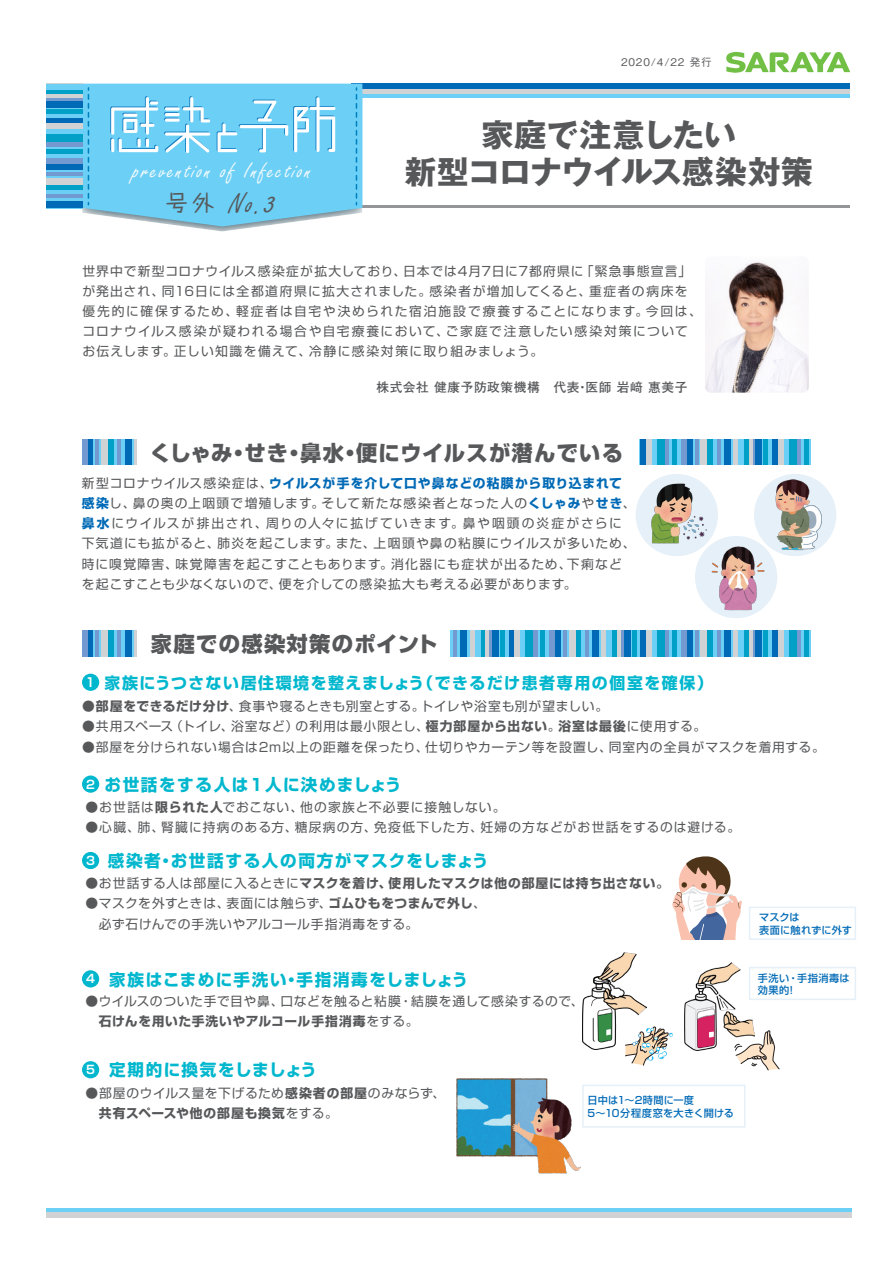
<style>
.page{position:relative;width:893px;height:1263px;background:#fff}
.page>*{position:absolute;margin:0;border:0;box-sizing:border-box;transform-origin:0 0}
.t1{font:700 32.1px/36.3px "Gothic MB101 Pro";letter-spacing:-.015em;color:#57585a;text-align:center}
.t2{font:24px "Freestyle Script";letter-spacing:.08em;color:#f1fafd}
.t3{font:500 21.9px "Taka Hand Std";color:#57585a}
.t4{font:800 21.3px "Shin Go Pro";letter-spacing:.06em;color:#57585a}
.t5{font:700 16.65px "Shin Go Pro";letter-spacing:.095em;color:#00b7ce}
.t6{font:700 16.65px "Shin Go Pro";letter-spacing:.075em;color:#00b7ce}
.t7{font:700 15.9px "Shin Go Pro";letter-spacing:.095em;color:#00b7ce}
.t8{font:12.75px/20.2px "Shin Go Pro";letter-spacing:.08em;color:#57585a}
.t9{font:12.75px/20.2px "Shin Go Pro";letter-spacing:.105em;color:#57585a}
.t10{font:12.75px/20.2px "Shin Go Pro";letter-spacing:.055em;color:#57585a}
.t11{font:12.75px/20.2px "Shin Go Pro";letter-spacing:.045em;color:#57585a}
.t12{font:12.75px/20.2px "Shin Go Pro";letter-spacing:.04em;color:#57585a}
.t13{font:700 12.75px "Shin Go Pro";letter-spacing:.045em;color:#57585a}
.t14{font:12.75px "Shin Go Pro";letter-spacing:.05em;color:#57585a}
.t15{font:700 12.75px "Futo Go B101 Pro";letter-spacing:.04em;color:#57585a}
.t16{font:700 11.7px "Shin Go Pro De";color:#fff}
.t17{font:500 10.5px "Gothic BBB Pro";letter-spacing:.08em;color:#57585a}
.t18{font:500 10.2px/12.8px "Shin Go Pro";letter-spacing:.025em;color:#006ab6}
.t19{font:500 10.2px/12.8px "Shin Go Pro";letter-spacing:.045em;color:#006ab6}
.s1{font-family:"Freestyle Script";font-weight:400;font-size:30.6px}
.s2{font-family:"Freestyle Script";font-weight:400;font-size:32.7px}
.s3{font-weight:700;color:#006ab6}
.s4{font-family:"Shin Go Pro De";font-size:12.3px;color:#fff}
.s5{font-weight:700}
.s6{font-family:"Shin Go Pro De";font-size:11.7px;color:#fff}
.s7{font-weight:400}
</style>
<div class="page">
<svg style="left:726px;top:52px;width:124px;height:21px"></svg>
<svg style="left:362px;top:93px;width:488px;height:4px;background:#84cfed"></svg>
<div style="left:351px;top:88px;width:499px;height:5px;background:#d1d2d4"></div>
<div style="left:351px;top:84px;width:499px;height:5px;background:#016ab6"></div>
<hr style="left:234px;top:205px;width:616px;height:3px;background:#939598">
<svg style="left:82px;top:84px;width:280px;height:147px;background:#7dd1f2"></svg>
<svg style="left:47px;top:84px;width:35px;height:124px;background:#4da7d3"></svg>
<img style="left:705px;top:261px;width:104px;height:132px">
<svg style="left:639px;top:439px;width:172px;height:26px;background:#4ea9d3"></svg>
<svg style="left:82px;top:439px;width:54px;height:26px"></svg>
<svg style="left:450px;top:631px;width:361px;height:25px;background:#50a9d3"></svg>
<svg style="left:82px;top:631px;width:54px;height:25px"></svg>
<div style="left:47px;top:1208px;width:805px;height:5px;background:#6bcff6"></div>
<div style="left:47px;top:1212px;width:805px;height:5px;background:#d1d2d4"></div>
<div style="left:82px;top:674px;width:17px;height:17px;background:#00b7ce;border-radius:50%"></div>
<div style="left:82px;top:775px;width:17px;height:18px;background:#00b7ce;border-radius:50%"></div>
<div style="left:82px;top:852px;width:17px;height:17px;background:#00b7ce;border-radius:50%"></div>
<div style="left:82px;top:970px;width:17px;height:17px;background:#00b7ce;border-radius:50%"></div>
<div style="left:82px;top:1061px;width:17px;height:17px;background:#00b7ce;border-radius:50%"></div>
<div style="left:749px;top:907px;width:107px;height:33px;border:2px solid #e6f0f8"></div>
<div style="left:749px;top:967px;width:107px;height:33px;border:2px solid #e6f0f8"></div>
<div style="left:582px;top:1085px;width:163px;height:42px;border:2px solid #e6f0f8"></div>
<img style="left:456px;top:1078px;width:127px;height:96px">
<svg style="left:672px;top:856px;width:70px;height:83px"></svg>
<div style="left:695px;top:536px;width:82px;height:82px;background:#e6f0f8;border-radius:50%"></div>
<img style="left:707px;top:544px;width:62px;height:67px">
<div style="left:754px;top:474px;width:82px;height:82px;background:#e6f0f8;border-radius:50%"></div>
<img style="left:775px;top:479px;width:48px;height:72px">
<div style="left:636px;top:474px;width:82px;height:82px;background:#e6f0f8;border-radius:50%"></div>
<img style="left:646px;top:483px;width:62px;height:61px">
<svg style="left:625px;top:1026px;width:48px;height:40px"></svg>
<svg style="left:735px;top:1030px;width:45px;height:41px"></svg>
<img style="left:583px;top:952px;width:63px;height:98px">
<img style="left:684px;top:963px;width:70px;height:87px">
<h2 class="t2" style="left:133px;top:158px;width:179px">prevention of Infection</h2>
<h3 class="t3" style="left:166px;top:187px;width:111px">号外 <span class="s1">No</span><span class="s2">.3</span></h3>
<p class="t17" style="left:621px;top:54px;width:92px">2020/4/22 発行</p>
<h1 class="t1" style="left:404px;top:113px;width:410px">家庭で注意したい<br>新型コロナウイルス感染対策</h1>
<p class="t9" style="left:82px;top:259px;width:621px">世界中で新型コロナウイルス感染症が拡大しており、日本では4月7日に7都府県に「緊急事態宣言」が発出され、同16日には全都道府県に拡大されました。感染者が増加してくると、重症者の病床を優先的に確保するため、軽症者は自宅や決められた宿泊施設で療養することになります。今回は、コロナウイルス感染が疑われる場合や自宅療養において、ご家庭で注意したい感染対策についてお伝えします。正しい知識を備えて、冷静に感染対策に取り組みましょう。</p>
<p class="t15" style="left:376px;top:377px;width:313px">株式会社 健康予防政策機構　代表・医師 岩﨑 惠美子</p>
<h3 class="t4" style="left:150px;top:436px;width:475px">くしゃみ・せき・鼻水・便にウイルスが潜んでいる</h3>
<p class="t8" style="left:82px;top:471px;width:555px">新型コロナウイルス感染症は、<span class="s3">ウイルスが手を介して口や鼻などの粘膜から取り込まれて感染</span>し、鼻の奥の上咽頭で増殖します。そして新たな感染者となった人の<span class="s3">くしゃみ</span>や<span class="s3">せき</span>、<span class="s3">鼻水</span>にウイルスが排出され、周りの人々に拡げていきます。鼻や咽頭の炎症がさらに下気道にも拡がると、肺炎を起こします。また、上咽頭や鼻の粘膜にウイルスが多いため、時に嗅覚障害、味覚障害を起こすこともあります。消化器にも症状が出るため、下痢などを起こすことも少なくないので、便を介しての感染拡大も考える必要があります。</p>
<h3 class="t4" style="left:151px;top:627px;width:288px">家庭での感染対策のポイント</h3>
<p class="t7" style="left:84px;top:670px;width:630px"><span class="s4">１</span> 家族にうつさない居住環境を整えましょう（できるだけ患者専用の個室を確保）</p>
<p class="t14" style="left:82px;top:696px;width:528px">●<span class="s5">部屋をできるだけ分け</span>、食事や寝るときも別室とする。トイレや浴室も別が望ましい。</p>
<p class="t10" style="left:82px;top:715px;width:626px">●共用スペース（トイレ、浴室など）の利用は最小限とし、<span class="s5">極力部屋から出ない</span>。<span class="s5">浴室は最後</span>に使用する。</p>
<p class="t8" style="left:82px;top:735px;width:744px">●部屋を分けられない場合は2m以上の距離を保ったり、仕切りやカーテン等を設置し、同室内の全員がマスクを着用する。</p>
<p class="t16" style="left:86px;top:775px;width:10px">2</p>
<h3 class="t5" style="left:105px;top:771px;width:298px">お世話をする人は1人に決めましょう</h3>
<p class="t8" style="left:85px;top:795px;width:422px">●お世話は<span class="s5">限られた人</span>でおこない、他の家族と不必要に接触しない。</p>
<p class="t8" style="left:85px;top:816px;width:656px">●心臓、肺、腎臓に持病のある方、糖尿病の方、免疫低下した方、妊婦の方などがお世話をするのは避ける。</p>
<h3 class="t5" style="left:86px;top:847px;width:404px"><span class="s6">3</span>　感染者・お世話する人の両方がマスクをしまょう</h3>
<p class="t13" style="left:85px;top:873px;width:585px"><span class="s7">●お世話する人は部屋に入るときに</span>マスクを着け、使用したマスクは他の部屋には持ち出さない。</p>
<p class="t11" style="left:85px;top:892px;width:402px">●マスクを外すときは、表面には触らず、<span class="s5">ゴムひもをつまんで外し</span>、　必ず石けんでの手洗いやアルコール手指消毒をする。</p>
<h3 class="t5" style="left:86px;top:966px;width:383px"><sup>4</sup> 家族はこまめに手洗い・手指消毒をしましょう</h3>
<p class="t10" style="left:85px;top:989px;width:500px">●ウイルスのついた手で目や鼻、口などを触ると粘膜・結膜を通して感染するので、<span class="s5">　石けんを用いた手洗いやアルコール手指消毒</span>をする。</p>
<h3 class="t6" style="left:86px;top:1057px;width:232px"><span class="s6">5</span> 定期的に換気をしましょう</h3>
<p class="t12" style="left:99px;top:1081px;width:348px;text-indent:-13px">●部屋のウイルス量を下げるため<span class="s5">感染者の部屋</span>のみならず、<span class="s5">共有スペースや他の部屋も換気</span>をする。</p>
<p class="t18" style="left:587px;top:1093px;width:148px">日中は1～2時間に一度<br>5～10分程度窓を大きく開ける</p>
<p class="t18" style="left:759px;top:910px;width:94px">マスクは<br>表面に触れずに外す</p>
<p class="t19" style="left:758px;top:970px;width:93px">手洗い・手指消毒は効果的!</p>
</div>
